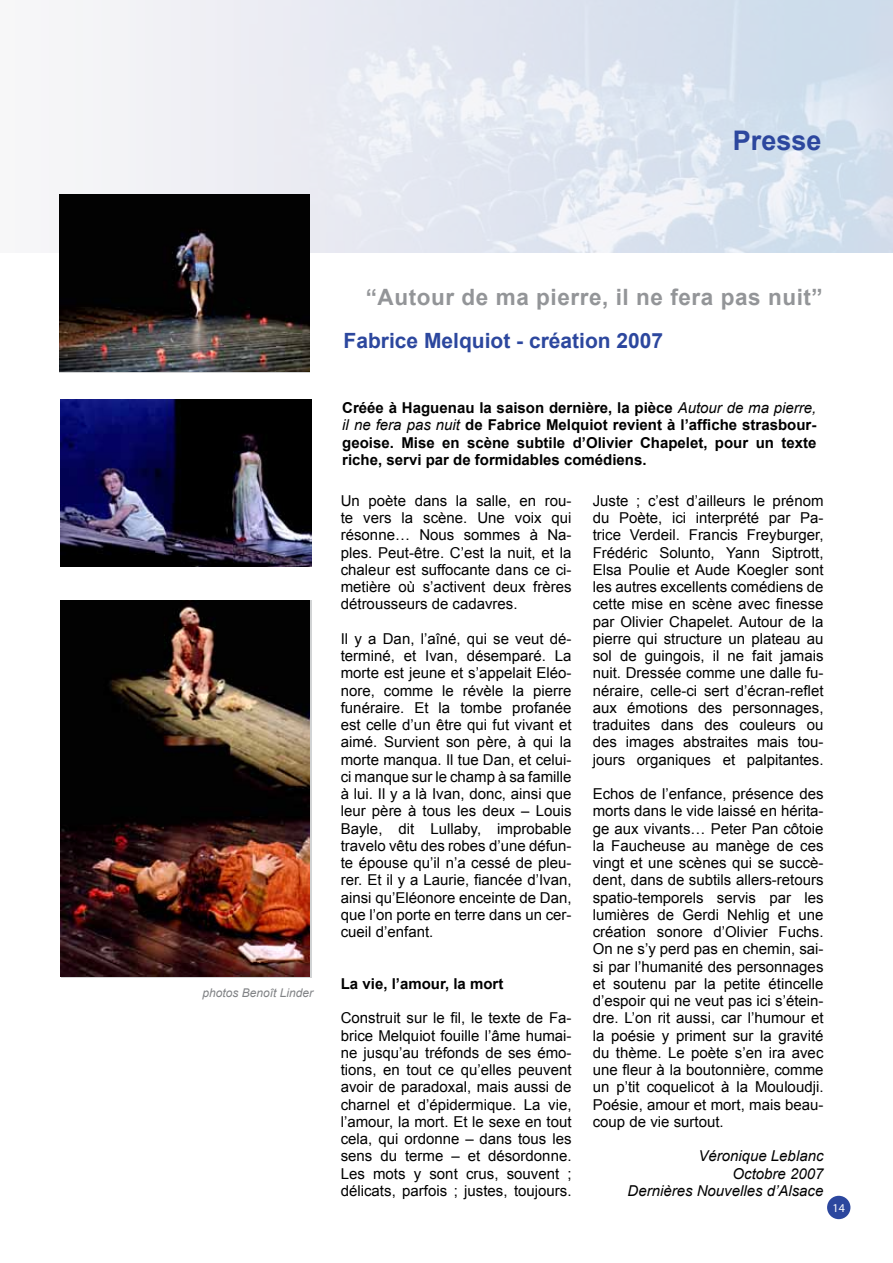
<style>
.page{position:relative;width:893px;height:1263px;background:#fff}
.page>*{position:absolute;margin:0;border:0;box-sizing:border-box;transform-origin:0 0}
.t1{font:700 27px "Arial";color:#2c479e}
.t2{font:700 22.5px "Arial";letter-spacing:.025em;color:#939598}
.t3{font:700 21px "Arial";color:#2c479e}
.t4{font:15px/17.2px "Arial";color:#000;text-align:justify}
.t5{font:700 15px/17.2px "Arial";color:#000;text-align:justify}
.t6{font:italic 15px/17.2px "Arial";color:#000;text-align:right}
.t7{font:italic 12px "Arial";color:#808285}
.t8{font:12px "Myriad Pro";color:#fff}
.s1{font-weight:400;font-style:italic}
</style>
<div class="page">
<img style="left:59px;top:0;width:834px;height:253px">
<div style="left:827px;top:1196px;width:23px;height:23px;background:#2c479e;border-radius:50%"></div>
<img style="left:60px;top:195px;width:250px;height:177px">
<img style="left:60px;top:400px;width:251px;height:167px">
<img style="left:61px;top:600px;width:249px;height:377px">
<h1 class="t1" style="left:733px;top:123px;width:90px">Presse</h1>
<p class="t7" style="left:202px;top:985px;width:112px">photos Benoît Linder</p>
<h2 class="t2" style="left:366px;top:283px;width:458px">“Autour de ma pierre, il ne fera pas nuit”</h2>
<h3 class="t3" style="left:344px;top:327px;width:321px">Fabrice Melquiot - création 2007</h3>
<p class="t5" style="left:342px;top:400px;width:476px">Créée à Haguenau la saison dernière, la pièce <span class="s1">Autour de ma pierre, il ne fera pas nuit</span> de Fabrice Melquiot revient à l’affiche strasbour&shy;geoise. Mise en scène subtile d’Olivier Chapelet, pour un texte riche, servi par de formidables comédiens.</p>
<p class="t4" style="left:341px;top:492px;width:232px">Un poète dans la salle, en rou&shy;te vers la scène. Une voix qui résonne… Nous sommes à Na&shy;ples. Peut-être. C’est la nuit, et la chaleur est suffocante dans ce ci&shy;metière où s’activent deux frères détrousseurs de cadavres.</p>
<p class="t4" style="left:341px;top:630px;width:232px">Il y a Dan, l’aîné, qui se veut dé&shy;terminé, et Ivan, désemparé. La morte est jeune et s’appelait Eléo&shy;nore, comme le révèle la pierre funéraire. Et la tombe profanée est celle d’un être qui fut vivant et aimé. Survient son père, à qui la morte manqua. Il tue Dan, et celui&shy;ci manque sur le champ à sa famille à lui. Il y a là Ivan, donc, ainsi que leur père à tous les deux – Louis Bayle, dit Lullaby, improbable travelo vêtu des robes d’une défun&shy;te épouse qu’il n’a cessé de pleu&shy;rer. Et il y a Laurie, fiancée d’Ivan, ainsi qu’Eléonore enceinte de Dan, que l’on porte en terre dans un cer&shy;cueil d’enfant.</p>
<p class="t5" style="left:341px;top:975px;width:164px">La vie, l’amour, la mort</p>
<p class="t4" style="left:341px;top:1010px;width:232px">Construit sur le fil, le texte de Fa&shy;brice Melquiot fouille l’âme humai&shy;ne jusqu’au tréfonds de ses émo&shy;tions, en tout ce qu’elles peuvent avoir de paradoxal, mais aussi de charnel et d’épidermique. La vie, l’amour, la mort. Et le sexe en tout cela, qui ordonne – dans tous les sens du terme – et désordonne.<br>Les mots y sont crus, souvent ; délicats, parfois ; justes, toujours.</p>
<p class="t4" style="left:593px;top:492px;width:232px">Juste ; c’est d’ailleurs le prénom du Poète, ici interprété par Pa&shy;trice Verdeil. Francis Freyburger, Frédéric Solunto, Yann Siptrott, Elsa Poulie et Aude Koegler sont les autres excellents comédiens de cette mise en scène avec finesse par Olivier Chapelet. Autour de la pierre qui structure un plateau au sol de guingois, il ne fait jamais nuit. Dressée comme une dalle fu&shy;néraire, celle-ci sert d’écran-reflet aux émotions des personnages, traduites dans des couleurs ou des images abstraites mais tou&shy;jours organiques et palpitantes.</p>
<p class="t4" style="left:593px;top:785px;width:232px">Echos de l’enfance, présence des morts dans le vide laissé en hérita&shy;ge aux vivants… Peter Pan côtoie la Faucheuse au manège de ces vingt et une scènes qui se succè&shy;dent, dans de subtils allers-retours spatio-temporels servis par les lumières de Gerdi Nehlig et une création sonore d’Olivier Fuchs.<br>On ne s’y perd pas en chemin, sai&shy;si par l’humanité des personnages et soutenu par la petite étincelle d’espoir qui ne veut pas ici s’étein&shy;dre. L’on rit aussi, car l’humour et la poésie y priment sur la gravité du thème. Le poète s’en ira avec une fleur à la boutonnière, comme un p’tit coquelicot à la Mouloudji.<br>Poésie, amour et mort, mais beau&shy;coup de vie surtout.</p>
<p class="t6" style="left:628px;top:1148px;width:197px">Véronique Leblanc<br>Octobre 2007<br>Dernières Nouvelles d’Alsace</p>
<p class="t8" style="left:833px;top:1201px;width:14px">14</p>
</div>
